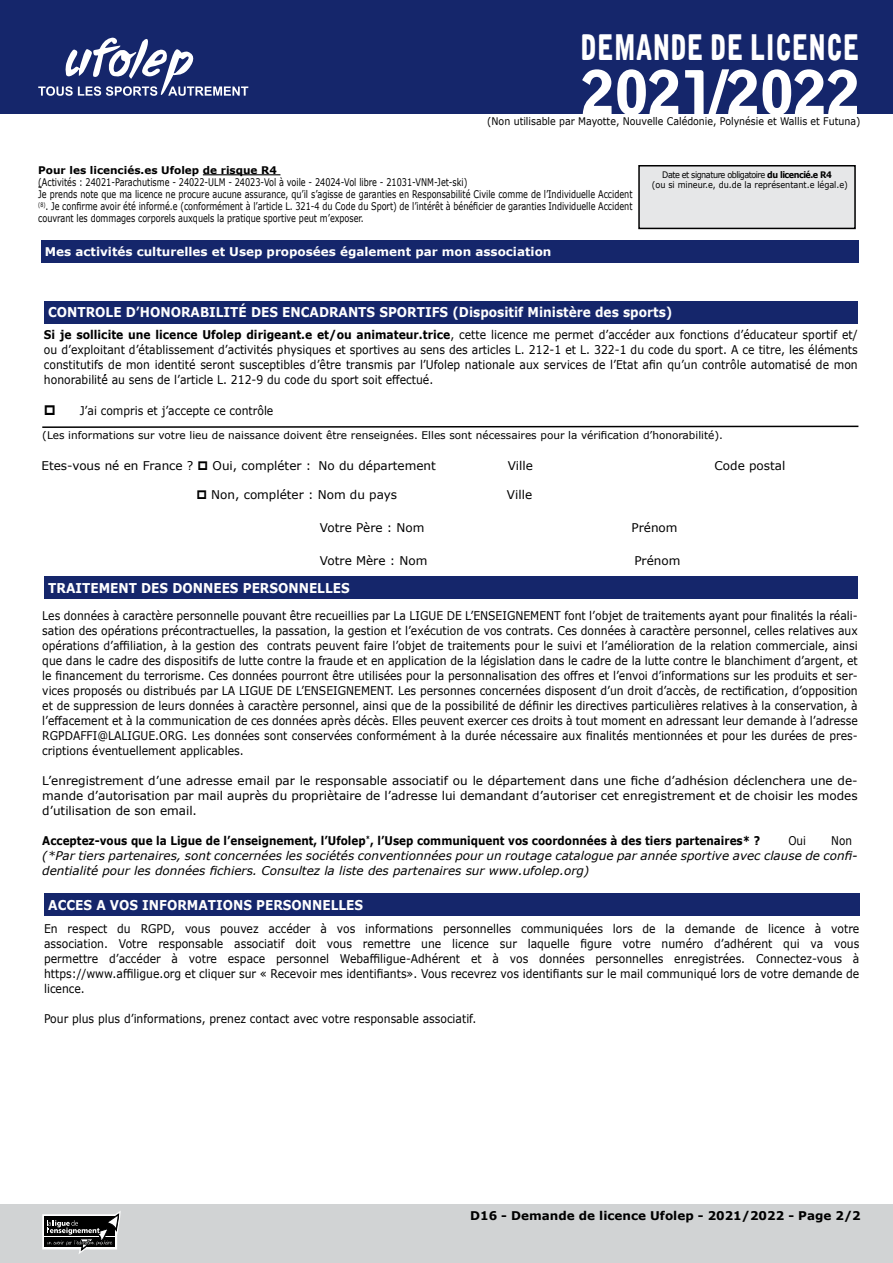
<style>
.page{position:relative;width:893px;height:1263px;background:#fff}
.page>*{position:absolute;margin:0;border:0;box-sizing:border-box;transform-origin:0 0}
.t1{font:60px "Alpha Ligue";color:#fff}
.t2{font:35.1px "Alpha Ligue";color:#fff;scale:.71 1}
.t3{font:700 13.5px "Verdana";color:#fff;scale:.9 1}
.t4{font:12px/15px "Verdana";color:#000;text-align:justify;scale:.9 1}
.t5{font:12px/15px "Verdana";color:#000;text-align:justify}
.t6{font:italic 12px/15px "Verdana";color:#000}
.t7{font:700 12px "Verdana";color:#000;scale:.87 1}
.t8{font:700 12px "Verdana";color:#fff}
.t9{font:700 12px "Verdana";color:#000}
.t10{font:12px "Verdana";color:#000;scale:.87 1}
.t11{font:10.5px/12px "Verdana";color:#000;scale:.77 1}
.t12{font:10.5px "Verdana";color:#000}
.t13{font:10.5px "Verdana";color:#000;scale:.9 1}
.t14{font:700 10.5px "Verdana";color:#000}
.t15{font:9px/10.5px "Verdana";color:#000;scale:.9 1}
.s1{font-weight:700}
</style>
<div class="page">
<div style="left:1px;top:0;width:892px;height:113px;background:#15266b"></div>
<div style="left:0;top:1204px;width:893px;height:59px;background:#d1d3d4"></div>
<svg style="left:38px;top:37px;width:210px;height:59px"></svg>
<div style="left:41px;top:240px;width:817px;height:23px;background:#15266b"></div>
<svg style="left:42px;top:425px;width:817px;height:3px"></svg>
<div style="left:44px;top:577px;width:814px;height:22px;background:#15266b"></div>
<div style="left:44px;top:894px;width:816px;height:22px;background:#15266b"></div>
<div style="left:44px;top:301px;width:814px;height:22px;background:#15266b"></div>
<hr style="left:203px;top:174px;width:77px;height:1px;background:#000">
<div style="left:639px;top:166px;width:216px;height:62px;background:#e6e7e8"></div>
<div style="left:638px;top:165px;width:218px;height:64px;border:2px solid #000"></div>
<svg style="left:42px;top:1211px;width:79px;height:43px"></svg>
<h2 class="t2" style="left:581px;top:25px;width:394px">DEMANDE DE LICENCE</h2>
<h1 class="t1" style="left:582px;top:55px;width:280px">2021/2022</h1>
<p class="t13" style="left:487px;top:114px;width:416px">(Non utilisable par Mayotte, Nouvelle Calédonie, Polynésie et Wallis et Futuna)</p>
<p class="t14" style="left:38px;top:163px;width:240px">Pour les licenciés.es Ufolep de risque R4</p>
<p class="t11" style="left:38px;top:176px;width:773px">(Activités : 24021-Parachutisme - 24022-ULM - 24023-Vol à voile - 24024-Vol libre - 21031-VNM-Jet-ski)<br>Je prends note que ma licence ne procure aucune assurance, qu’il s’agisse de garanties en Responsabilité Civile comme de l’Individuelle Accident <sup>(8)</sup>. Je confirme avoir été informé.e (conformément à l’article L. 321-4 du Code du Sport) de l’intérêt à bénéficier de garanties Individuelle Accident couvrant les dommages corporels auxquels la pratique sportive peut m’exposer.</p>
<p class="t15" style="left:652px;top:169px;width:219px;text-indent:10px">Date et signature obligatoire <span class="s1">du licencié.e R4<br></span>(ou si mineur.e, du.de la représentant.e légal.e)</p>
<p class="t8" style="left:45px;top:243px;width:508px">Mes activités culturelles et Usep proposées également par mon association</p>
<p class="t3" style="left:48px;top:303px;width:695px">CONTROLE D’HONORABILITÉ DES ENCADRANTS SPORTIFS (Dispositif Ministère des sports)</p>
<p class="t4" style="left:44px;top:327px;width:906px"><span class="s1">Si je sollicite une licence Ufolep dirigeant.e et/ou animateur.trice</span>, cette licence me permet d’accéder aux fonctions d’éducateur sportif et/ ou d’exploitant d’établissement d’activités physiques et sportives au sens des articles L. 212-1 et L. 322-1 du code du sport. A ce titre, les éléments constitutifs de mon identité seront susceptibles d’être transmis par l’Ufolep nationale aux services de l’Etat afin qu’un contrôle automatisé de mon honorabilité́au sens de l’article L. 212-9 du code du sport soit effectué .</p>
<p class="t4" style="left:80px;top:403px;width:217px">J’ai compris et j’accepte ce contrôle</p>
<p class="t12" style="left:42px;top:428px;width:682px">(Les informations sur votre lieu de naissance doivent être renseignées. Elles sont nécessaires pour la vérification d’honorabilité).</p>
<p class="t5" style="left:41px;top:458px;width:153px">Etes-vous né en France ?</p>
<p class="t5" style="left:213px;top:458px;width:225px">Oui, compléter : No du département</p>
<p class="t5" style="left:508px;top:458px;width:27px">Ville</p>
<p class="t5" style="left:715px;top:458px;width:72px">Code postal</p>
<p class="t5" style="left:211px;top:487px;width:187px">Non, compléter : Nom du pays</p>
<p class="t5" style="left:507px;top:487px;width:27px">Ville</p>
<p class="t5" style="left:320px;top:520px;width:106px">Votre Père : Nom</p>
<p class="t5" style="left:631px;top:520px;width:48px">Prénom</p>
<p class="t5" style="left:320px;top:553px;width:109px">Votre Mère : Nom</p>
<p class="t5" style="left:634px;top:553px;width:48px">Prénom</p>
<p class="t3" style="left:48px;top:578px;width:336px">TRAITEMENT DES DONNEES PERSONNELLES</p>
<p class="t4" style="left:42px;top:608px;width:908px">Les données à caractère personnelle pouvant être recueillies par La LIGUE DE L’ENSEIGNEMENT font l’objet de traitements ayant pour finalités la réali&shy;sation des opérations précontractuelles, la passation, la gestion et l’exécution de vos contrats. Ces données à caractère personnel, celles relatives aux opérations d’affiliation, à la gestion des contrats peuvent faire l’objet de traitements pour le suivi et l’amélioration de la relation commerciale, ainsi que dans le cadre des dispositifs de lutte contre la fraude et en application de la législation dans le cadre de la lutte contre le blanchiment d’argent, et le financement du terrorisme. Ces données pourront être utilisées pour la personnalisation des offres et l’envoi d’informations sur les produits et ser&shy;vices proposés ou distribués par LA LIGUE DE L’ENSEIGNEMENT. Les personnes concernées disposent d’un droit d’accès, de rectification, d’opposition et de suppression de leurs données à caractère personnel, ainsi que de la possibilité de définir les directives particulières relatives à la conservation, à l’effacement et à la communication de ces données après décès. Elles peuvent exercer ces droits à tout moment en adressant leur demande à l’adresse RGPDAFFI@LALIGUE.ORG. Les données sont conservées conformément à la durée nécessaire aux finalités mentionnées et pour les durées de pres&shy;criptions éventuellement applicables.</p>
<p class="t5" style="left:42px;top:773px;width:817px">L’enregistrement d’une adresse email par le responsable associatif ou le département dans une fiche d’adhésion déclenchera une de&shy;mande d’autorisation par mail auprès du propriètaire de l’adresse lui demandant d’autoriser cet enregistrement et de choisir les modes d’utilisation de son email.</p>
<p class="t7" style="left:42px;top:832px;width:827px">Acceptez-vous que la Ligue de l’enseignement, l’Ufolep<sup>*</sup>, l’Usep communiquent vos coordonnées à des tiers partenaires* ?</p>
<p class="t10" style="left:788px;top:832px;width:22px">Oui</p>
<p class="t10" style="left:831px;top:832px;width:25px">Non</p>
<p class="t6" style="left:42px;top:848px;width:817px">(*Par tiers partenaires, sont concernées les sociétés conventionnées pour un routage catalogue par année sportive avec clause de confi&shy;dentialité pour les données fichiers. Consultez la liste des partenaires sur www.ufolep.org)</p>
<p class="t3" style="left:48px;top:895px;width:351px">ACCES A VOS INFORMATIONS PERSONNELLES</p>
<p class="t4" style="left:44px;top:921px;width:907px">En respect du RGPD, vous pouvez accéder à vos informations personnelles communiquées lors de la demande de licence à votre association. Votre responsable associatif doit vous remettre une licence sur laquelle figure votre numéro d’adhérent qui va vous permettre d’accéder à votre espace personnel Webaffiligue-Adhérent et à vos données personnelles enregistrées. Connectez-vous à https://www.affiligue.org et cliquer sur « Recevoir mes identifiants». Vous recevrez vos identifiants sur le mail communiqué lors de votre demande de licence.</p>
<p class="t4" style="left:44px;top:1011px;width:482px">Pour plus plus d’informations, prenez contact avec votre responsable associatif.</p>
<p class="t9" style="left:470px;top:1207px;width:392px">D16 - Demande de licence Ufolep - 2021/2022 - Page 2/2</p>
</div>
